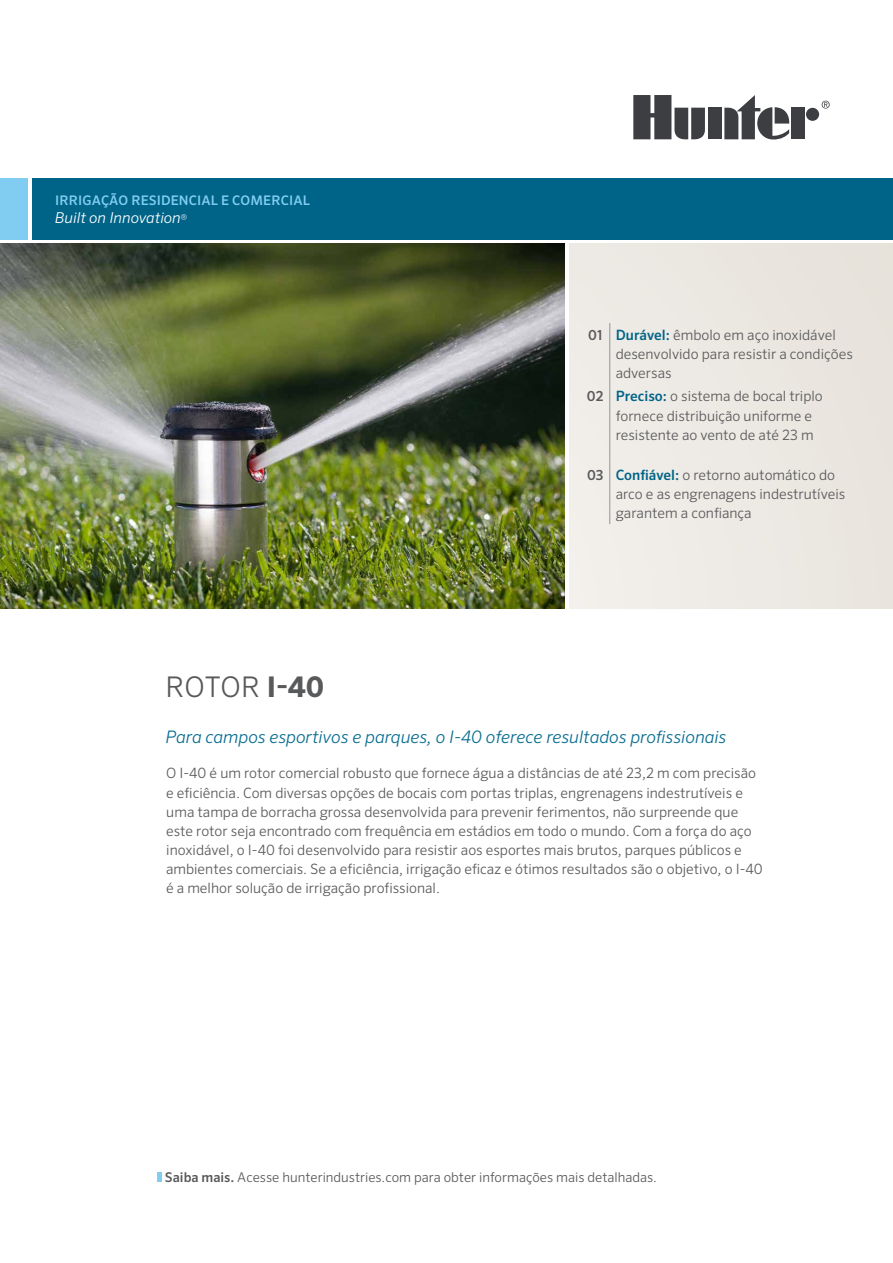
<style>
.page{position:relative;width:893px;height:1263px;background:#fff}
.page>*{position:absolute;margin:0;border:0;box-sizing:border-box;transform-origin:0 0}
.t1{font:300 28.5px "Sero Pro";letter-spacing:-.005em;color:#58595b}
.t2{font:italic 300 17.25px "Sero Pro";color:#086d90}
.t3{font:italic 300 15px "Sero Pro";color:#fff}
.t4{font:300 14.25px/19px "Sero Pro";color:#58595b}
.t5{font:300 13.5px "Sero Pro";color:#58595b}
.t6{font:500 13.2px "Sero Pro";letter-spacing:.01em;color:#81cdf2}
.s1{font-style:normal;font-size:12px}
.s2{font-weight:500;font-size:13.8px}
.s3{font-weight:500;color:#006488}
.s4{font-weight:700}
.s5{font-weight:500}
</style>
<div class="page">
<div style="left:569px;top:244px;width:324px;height:364px;background:#ece8e3"></div>
<svg style="left:822px;top:101px;width:8px;height:8px"></svg>
<div style="left:708px;top:108px;width:13px;height:31px;background:#3c3e41"></div>
<div style="left:806px;top:108px;width:13px;height:13px;background:#3c3e41;border-radius:50%"></div>
<div style="left:791px;top:108px;width:14px;height:31px;background:#3c3e41"></div>
<svg style="left:724px;top:95px;width:66px;height:45px"></svg>
<svg style="left:633px;top:95px;width:72px;height:45px"></svg>
<div style="left:32px;top:178px;width:861px;height:61px;background:#006488"></div>
<div style="left:0;top:178px;width:28px;height:61px;background:#81cdf2"></div>
<hr style="left:158px;top:1172px;width:4px;height:10px;background:#81cdf2">
<hr style="left:609px;top:323px;width:1px;height:61px;background:#939598">
<hr style="left:609px;top:384px;width:1px;height:79px;background:#939598">
<hr style="left:609px;top:463px;width:1px;height:61px;background:#939598">
<img style="left:0;top:244px;width:565px;height:364px">
<p class="t6" style="left:55px;top:192px;width:257px">IRRIGAÇÃO RESIDENCIAL E COMERCIAL</p>
<p class="t3" style="left:55px;top:208px;width:134px">Built on Innovation<span class="s1">®</span></p>
<p class="t4" style="left:616px;top:325px;width:239px;text-indent:-28px"><span class="s2">01</span> <span class="s3">Durável:</span> êmbolo em aço inoxidável desenvolvido para resistir a condições adversas</p>
<p class="t4" style="left:616px;top:387px;width:209px;text-indent:-29px"><span class="s2">02</span> <span class="s3">Preciso:</span> o sistema de bocal triplo fornece distribuição uniforme e resistente ao vento de até 23 m</p>
<p class="t4" style="left:616px;top:465px;width:231px;text-indent:-29px"><span class="s2">03</span> <span class="s3">Confiável:</span> o retorno automático do arco e as engrenagens indestrutíveis garantem a confiança</p>
<h1 class="t1" style="left:165px;top:670px;width:160px">ROTOR <span class="s4">I-40</span></h1>
<p class="t2" style="left:166px;top:727px;width:562px">Para campos esportivos e parques, o I-40 oferece resultados profissionais</p>
<p class="t4" style="left:166px;top:764px;width:598px">O I-40 é um rotor comercial robusto que fornece água a distâncias de até 23,2 m com precisão e eficiência. Com diversas opções de bocais com portas triplas, engrenagens indestrutíveis e uma tampa de borracha grossa desenvolvida para prevenir ferimentos, não surpreende que este rotor seja encontrado com frequência em estádios em todo o mundo. Com a força do aço inoxidável, o I-40 foi desenvolvido para resistir aos esportes mais brutos, parques públicos e ambientes comerciais. Se a eficiência, irrigação eficaz e ótimos resultados são o objetivo, o I-40 é a melhor solução de irrigação profissional.</p>
<p class="t5" style="left:165px;top:1169px;width:494px"><span class="s5">Saiba mais.</span> Acesse hunterindustries.com para obter informações mais detalhadas.</p>
</div>
